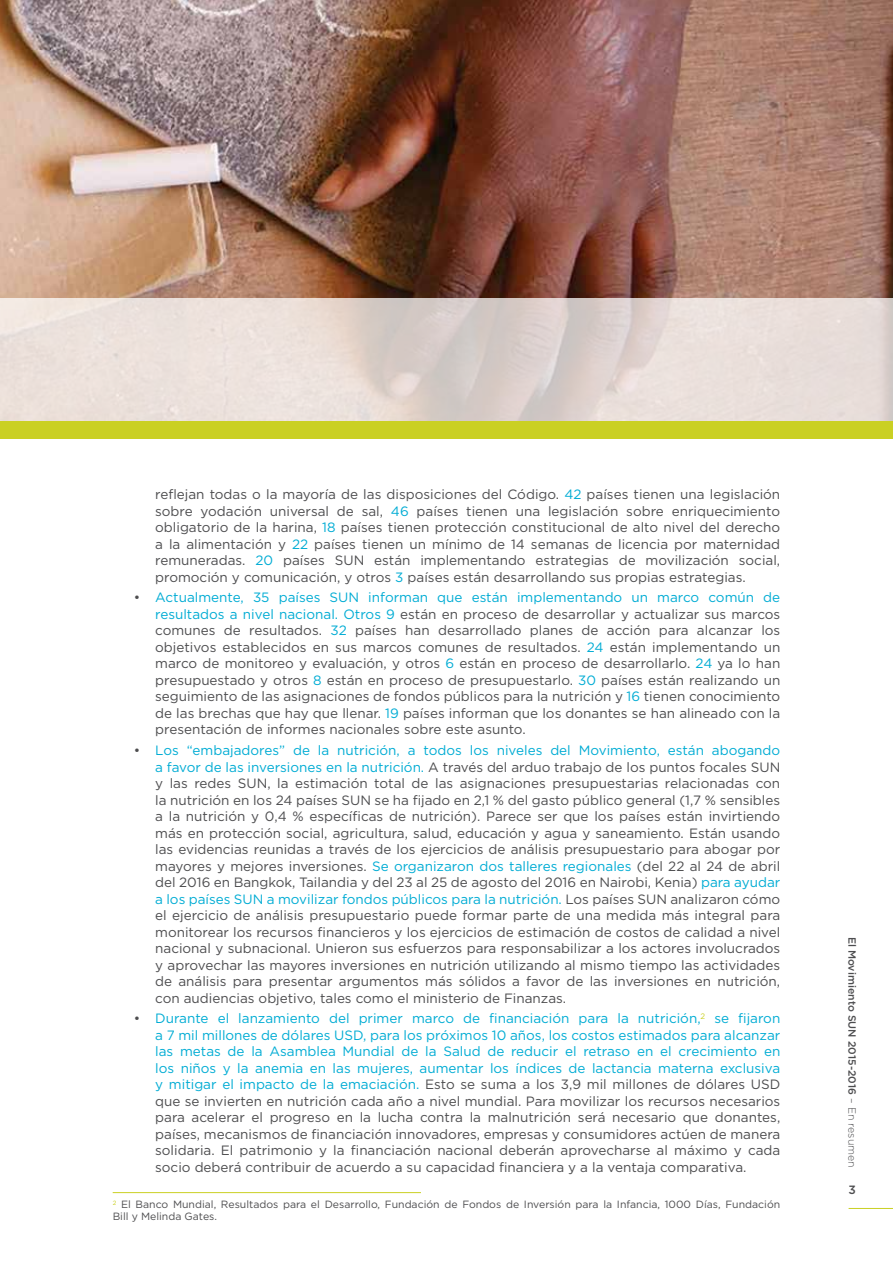
<style>
.page{position:relative;width:893px;height:1263px;background:#fff}
.page>*{position:absolute;margin:0;border:0;box-sizing:border-box;transform-origin:0 0}
.t1{font:13.5px/16.5px "Gotham";color:#4d4d4f;text-align:justify}
.t2{font:500 12px "Gotham";color:#4d4d4f}
.t3{font:10.5px/12px "Gotham";color:#4d4d4f}
.t4{font:500 10.5px "Gotham";color:#4d4d4f}
.s1{color:#00acd4}
.s2{font-weight:300}
</style>
<div class="page">
<hr style="left:849px;top:1208px;width:44px;height:1px;background:#cad023">
<img style="left:0;top:0;width:893px;height:298px">
<hr style="left:113px;top:1192px;width:308px;height:1px;background:#cad023">
<svg style="left:0;top:298px;width:893px;height:123px;background:#e4d9d5"></svg>
<div style="left:0;top:421px;width:893px;height:17px;background:#cad023"></div>
<p class="t1" style="left:155px;top:486px;width:627px">reflejan todas o la mayoría de las disposiciones del Código. <span class="s1">42</span> países tienen una legislación sobre yodación universal de sal, <span class="s1">46</span> países tienen una legislación sobre enriquecimiento obligatorio de la harina, <span class="s1">18</span> países tienen protección constitucional de alto nivel del derecho a la alimentación y <span class="s1">22</span> países tienen un mínimo de 14 semanas de licencia por maternidad remuneradas. <span class="s1">20</span> países SUN están implementando estrategias de movilización social, promoción y comunicación, y otros <span class="s1">3</span> países están desarrollando sus propias estrategias.</p>
<p class="t1" style="left:155px;top:589px;width:627px;text-indent:-21px">• <span class="s1">Actualmente, 35 países SUN informan que están implementando un marco común de resultados a nivel nacional. Otros 9</span> están en proceso de desarrollar y actualizar sus marcos comunes de resultados. <span class="s1">32</span> países han desarrollado planes de acción para alcanzar los objetivos establecidos en sus marcos comunes de resultados. <span class="s1">24</span> están implementando un marco de monitoreo y evaluación, y otros <span class="s1">6</span> están en proceso de desarrollarlo. <span class="s1">24</span> ya lo han presupuestado y otros <span class="s1">8</span> están en proceso de presupuestarlo. <span class="s1">30</span> países están realizando un seguimiento de las asignaciones de fondos públicos para la nutrición y <span class="s1">16</span> tienen conocimiento de las brechas que hay que llenar. <span class="s1">19</span> países informan que los donantes se han alineado con la presentación de informes nacionales sobre este asunto.</p>
<p class="t1" style="left:155px;top:742px;width:627px;text-indent:-21px">• <span class="s1">Los “embajadores” de la nutrición, a todos los niveles del Movimiento, están abogando a favor de las inversiones en la nutrición.</span> A través del arduo trabajo de los puntos focales SUN y las redes SUN, la estimación total de las asignaciones presupuestarias relacionadas con la nutrición en los 24 países SUN se ha fijado en 2,1 % del gasto público general (1,7 % sensibles a la nutrición y 0,4 % específicas de nutrición). Parece ser que los países están invirtiendo más en protección social, agricultura, salud, educación y agua y saneamiento. Están usando las evidencias reunidas a través de los ejercicios de análisis presupuestario para abogar por mayores y mejores inversiones. <span class="s1">Se organizaron dos talleres regionales</span> (del 22 al 24 de abril del 2016 en Bangkok, Tailandia y del 23 al 25 de agosto del 2016 en Nairobi, Kenia) <span class="s1">para ayudar a los países SUN a movilizar fondos públicos para la nutrición.</span> Los países SUN analizaron cómo el ejercicio de análisis presupuestario puede formar parte de una medida más integral para monitorear los recursos financieros y los ejercicios de estimación de costos de calidad a nivel nacional y subnacional. Unieron sus esfuerzos para responsabilizar a los actores involucrados y aprovechar las mayores inversiones en nutrición utilizando al mismo tiempo las actividades de análisis para presentar argumentos más sólidos a favor de las inversiones en nutrición, con audiencias objetivo, tales como el ministerio de Finanzas.</p>
<p class="t1" style="left:155px;top:1010px;width:627px;text-indent:-21px">• <span class="s1">Durante el lanzamiento del primer marco de financiación para la nutrición,</span><sup>2</sup> <span class="s1">se fijaron a 7 mil millones de dólares USD, para los próximos 10 años, los costos estimados para alcanzar las metas de la Asamblea Mundial de la Salud de reducir el retraso en el crecimiento en los niños y la anemia en las mujeres, aumentar los índices de lactancia materna exclusiva y mitigar el impacto de la emaciación.</span> Esto se suma a los 3,9 mil millones de dólares USD que se invierten en nutrición cada año a nivel mundial. Para movilizar los recursos necesarios para acelerar el progreso en la lucha contra la malnutrición será necesario que donantes, países, mecanismos de financiación innovadores, empresas y consumidores actúen de manera solidaria. El patrimonio y la financiación nacional deberán aprovecharse al máximo y cada socio deberá contribuir de acuerdo a su capacidad financiera y a la ventaja comparativa.</p>
<p class="t3" style="left:113px;top:1198px;width:669px"><sup>2</sup> El Banco Mundial, Resultados para el Desarrollo, Fundación de Fondos de Inversión para la Infancia, 1000 Días, Fundación<br>Bill y Melinda Gates.</p>
<p class="t4" style="left:859px;top:936px;width:233px;rotate:90deg">El Movimiento SUN 2015-2016 <span class="s2">– En resumen</span></p>
<p class="t2" style="left:849px;top:1182px;width:9px">3</p>
</div>
